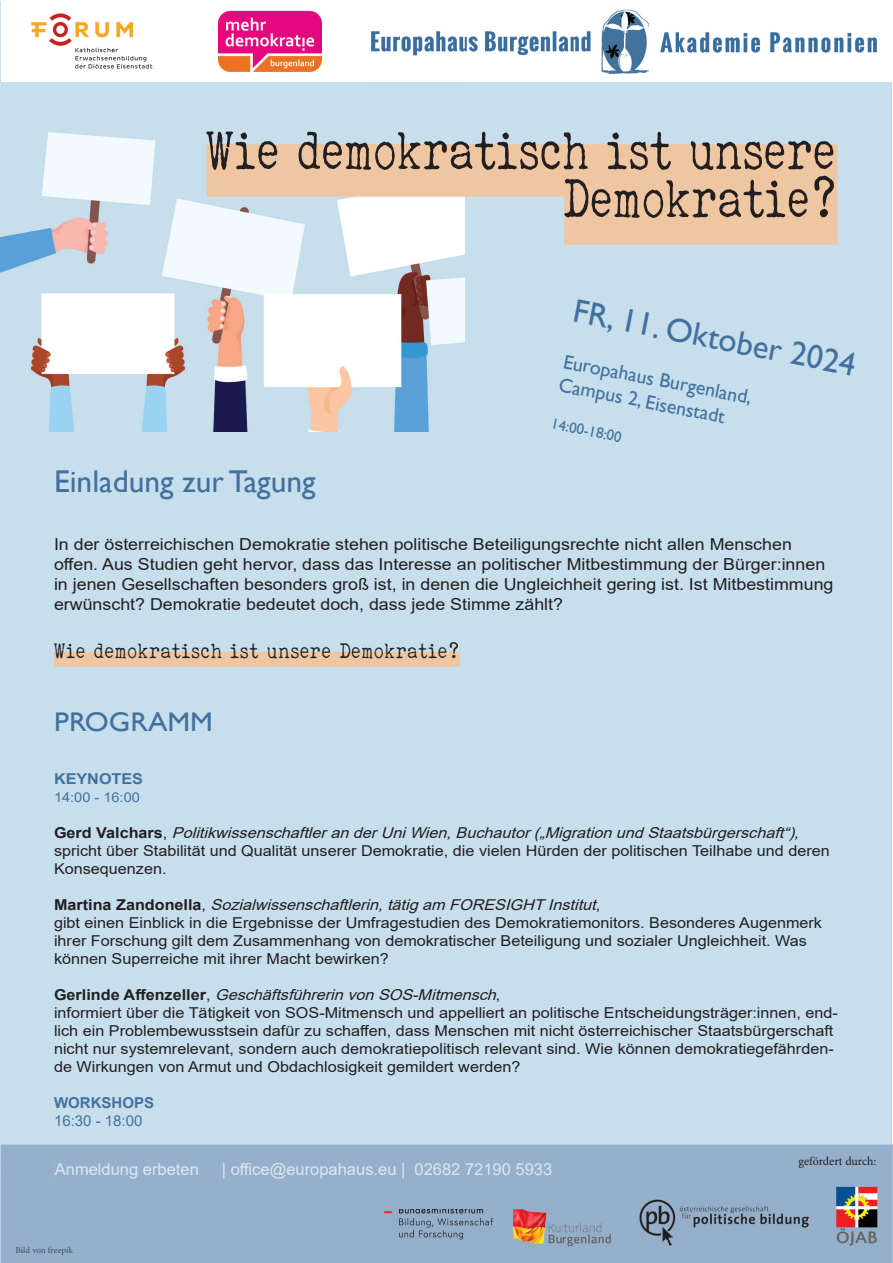
<style>
.page{position:relative;width:893px;height:1263px;background:#fff}
.page>*{position:absolute;margin:0;border:0;box-sizing:border-box;transform-origin:0 0}
.t1{font:54px/48px "ELEGANTTYPEWRITER";color:#231f20;text-align:right}
.t2{font:33px "Gill Sans";color:#43719d}
.t3{font:31.5px "Gill Sans";color:#43719d}
.t4{font:27px "Gill Sans";color:#43719d;scale:1.08 1}
.t5{font:21px "ELEGANTTYPEWRITER";letter-spacing:.02em;color:#231f20;scale:1.08 1}
.t6{font:19.8px/23.7px "Gill Sans";color:#43719d}
.t7{font:16.5px/19.8px "Arial";color:#231f20;scale:1.08 1}
.t8{font:16.5px "Arial";color:#d9e9f3}
.t9{font:15px/18px "Arial";color:#231f20;scale:1.08 1}
.t10{font:15px "Gill Sans";color:#43719d}
.t11{font:15px "Arial";color:#43719d}
.t12{font:700 15px "Arial";color:#43719d}
.t13{font:700 15px "Arial";color:#43719d;scale:1.08 1}
.t14{font:13.5px "Arial";color:#43719d;scale:1.08 1}
.t15{font:12px "Minion Pro";letter-spacing:-.005em;color:#231f20}
.t16{font:9px "Minion Pro";color:#231f20}
.s1{font-weight:700}
.s2{font-style:italic}
</style>
<div class="page">
<div style="left:1px;top:2px;width:891px;height:1261px;background:#c7deed"></div>
<img style="left:0;top:111px;width:465px;height:320px">
<div style="left:207px;top:144px;width:630px;height:53px;background:#eec6a2"></div>
<div style="left:564px;top:192px;width:273px;height:53px;background:#eec6a2"></div>
<div style="left:54px;top:652px;width:406px;height:15px;background:#eec6a2"></div>
<img style="left:366px;top:2px;width:526px;height:80px">
<div style="left:1px;top:0;width:365px;height:82px;background:#fff"></div>
<img style="left:218px;top:10px;width:104px;height:62px">
<img style="left:31px;top:13px;width:122px;height:56px">
<hr style="left:892px;top:1144px;width:1px;height:119px;background:#b5bfd4">
<div style="left:1px;top:1144px;width:891px;height:119px;background:#96b0cb"></div>
<div style="left:16px;top:1246px;width:57px;height:9px;background:#96b0cb"></div>
<div style="left:55px;top:1163px;width:496px;height:15px;background:#96b0cb"></div>
<img style="left:513px;top:1208px;width:98px;height:38px">
<img style="left:376px;top:1210px;width:117px;height:33px">
<img style="left:639px;top:1199px;width:169px;height:47px">
<img style="left:834px;top:1185px;width:45px;height:62px">
<h1 class="t1" style="left:207px;top:126px;width:632px">Wie demokratisch ist unsere<br>Demokratie?</h1>
<h2 class="t2" style="left:577px;top:291px;width:289px;rotate:11deg">FR, 11. Oktober 2024</h2>
<h3 class="t6" style="left:566px;top:350px;width:193px;rotate:11deg">Europahaus Burgenland,<br>Campus 2, Eisenstadt</h3>
<p class="t10" style="left:553px;top:415px;width:73px;rotate:11deg">14:00-18:00</p>
<h3 class="t3" style="left:54px;top:463px;width:263px">Einladung zur Tagung</h3>
<p class="t7" style="left:54px;top:535px;width:723px">In der österreichischen Demokratie stehen politische Beteiligungsrechte nicht allen Menschen offen. Aus Studien geht hervor, dass das Interesse an politischer Mitbestimmung der Bürger:innen in jenen Gesellschaften besonders groß ist, in denen die Ungleichheit gering ist. Ist Mitbestimmung erwünscht? Demokratie bedeutet doch, dass jede Stimme zählt?</p>
<h3 class="t5" style="left:54px;top:639px;width:377px">Wie demokratisch ist unsere Demokratie?</h3>
<h3 class="t4" style="left:54px;top:706px;width:149px">PROGRAMM</h3>
<p class="t13" style="left:54px;top:768px;width:84px">KEYNOTES</p>
<p class="t14" style="left:54px;top:788px;width:81px">14:00 - 16:00</p>
<p class="t9" style="left:54px;top:823px;width:720px"><span class="s1">G e r d V a l c h a r s</span> , <span class="s2">PolitikwissenschaftleranderUniWien,Buchautor(„MigrationundStaatsbürgerschaft“), </span>spricht über Stabilität und Qualität unserer Demokratie, die vielen Hürden der politischen Teilhabe und deren<br>Konsequenzen.</p>
<p class="t9" style="left:54px;top:895px;width:713px"><span class="s1">M a r t i n a Z a n d o n e l l a</span> , <span class="s2">Sozialwissenschaftlerin,tätigam FORESIGHTInstitut</span>,<br>gibt einen Einblick in die Ergebnisse der Umfragestudien des Demokratiemonitors. Besonderes Augenmerk ihrer Forschung gilt dem Zusammenhang von demokratischer Beteiligung und sozialer Ungleichheit. Was können Superreiche mit ihrer Macht bewirken?</p>
<p class="t9" style="left:54px;top:985px;width:727px"><span class="s1">G e r l i n d e A ffe n z e l l e r</span> , <span class="s2">GeschäftsführerinvonSOS-Mitmensch</span>,<br>informiert über die Tätigkeit von SOS-Mitmensch und appelliert an politische Entscheidungsträger:innen, end&shy;lich ein Problembewusstsein dafür zu schaffen, dass Menschen mit nicht österreichischer Staatsbürgerschaft nicht nur systemrelevant, sondern auch demokratiepolitisch relevant sind. Wie können demokratiegefährden&shy;de Wirkungen von Armut und Obdachlosigkeit gemildert werden?</p>
<p class="t12" style="left:54px;top:1092px;width:102px">WORKSHOPS</p>
<p class="t11" style="left:54px;top:1110px;width:90px">16:30 - 18:00</p>
<p class="t8" style="left:55px;top:1158px;width:145px">Anmeldung erbeten</p>
<p class="t8" style="left:222px;top:1158px;width:332px">| office@europahaus.eu | 02682 72190 5933</p>
<p class="t16" style="left:16px;top:1243px;width:59px">Bild von freepik</p>
<p class="t15" style="left:799px;top:1153px;width:79px">gefördert durch:</p>
</div>
